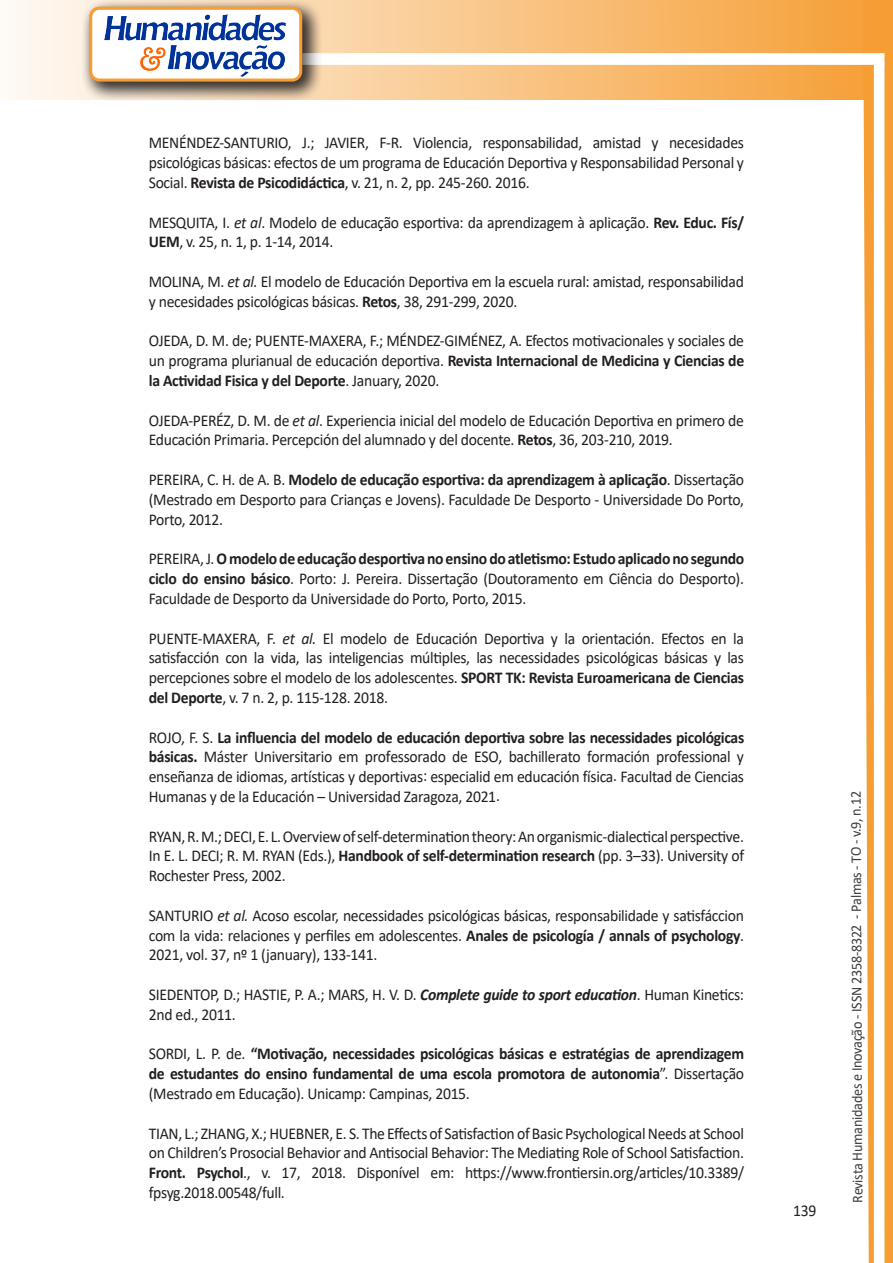
<style>
.page{position:relative;width:893px;height:1263px;background:#fff}
.page>*{position:absolute;margin:0;border:0;box-sizing:border-box;transform-origin:0 0}
.texto{font:16.5px/19.8px "Calibri";letter-spacing:-.02em;color:#231f20;text-align:justify;scale:.95 1}
.texto-2{font:700 16.5px/19.8px "Calibri";letter-spacing:-.02em;color:#231f20;text-align:justify;scale:.95 1}
.t1{font:15px "Calibri";letter-spacing:-.025em;color:#3e3e3f;scale:.95 1}
.s1{font-weight:700}
.s2{font-style:italic}
.s3{font-weight:700;font-style:italic}
.s4{font-weight:400}
</style>
<div class="page">
<svg style="left:5px;top:0;width:858px;height:100px;background:#f9c484"></svg>
<div style="left:302px;top:53px;width:582px;height:12px;background:#fff;border:2px solid #fff"></div>
<svg style="left:863px;top:0;width:30px;height:1263px"></svg>
<div style="left:81px;top:0;width:241px;height:102px;background:#231f20;opacity:.75"></div>
<div style="left:91px;top:8px;width:210px;height:72px;background:#fff;border-radius:9px"></div>
<img style="left:104px;top:14px;width:181px;height:62px">
<div style="left:89px;top:7px;width:213px;height:75px;border:3px solid #f69e34;border-radius:9px"></div>
<p class="texto" style="left:149px;top:133px;width:628px">MENÉNDEZ-SANTURIO, J.; JAVIER, F-R. Violencia, responsabilidad, amistad y necesidades psicológicas básicas: efectos de um programa de Educación Deportiva y Responsabilidad Personal y Social. <span class="s1">Revista de Psicodidáctica</span>, v. 21, n. 2, pp. 245-260. 2016.</p>
<p class="texto" style="left:149px;top:212px;width:628px">MESQUITA, I. <span class="s2">et al</span>. Modelo de educação esportiva: da aprendizagem à aplicação. <span class="s1">Rev. Educ. Fís/<br>UEM</span>, v. 25, n. 1, p. 1-14, 2014.</p>
<p class="texto" style="left:149px;top:271px;width:628px">MOLINA, M. <span class="s2">et al.</span> El modelo de Educación Deportiva em la escuela rural: amistad, responsabilidad y necesidades psicológicas básicas. <span class="s1">Retos</span>, 38, 291-299, 2020.</p>
<p class="texto" style="left:149px;top:331px;width:628px">OJEDA, D. M. de; PUENTE-MAXERA, F.; MÉNDEZ-GIMÉNEZ, A. Efectos motivacionales y sociales de un programa plurianual de educación deportiva. <span class="s1">Revista Internacional de Medicina y Ciencias de la Actividad Fisica y del Deporte</span>. January, 2020.</p>
<p class="texto" style="left:149px;top:410px;width:628px">OJEDA-PERÉZ, D. M. de <span class="s2">et al</span>. Experiencia inicial del modelo de Educación Deportiva en primero de<br>Educación Primaria. Percepción del alumnado y del docente. <span class="s1">Retos</span>, 36, 203-210, 2019.</p>
<p class="texto" style="left:149px;top:469px;width:628px">PEREIRA, C. H. de A. B. <span class="s1">Modelo de educação esportiva: da aprendizagem à aplicação</span>. Dissertação (Mestrado em Desporto para Crianças e Jovens). Faculdade De Desporto - Universidade Do Porto, Porto, 2012.</p>
<p class="texto" style="left:149px;top:548px;width:628px">PEREIRA, J. <span class="s1">O modelo de educação desportiva no ensino do atletismo: Estudo aplicado no segundo ciclo do ensino básico</span>. Porto: J. Pereira. Dissertação (Doutoramento em Ciência do Desporto).<br>Faculdade de Desporto da Universidade do Porto, Porto, 2015.</p>
<p class="texto" style="left:149px;top:628px;width:628px">PUENTE-MAXERA, F. <span class="s2">et al.</span> El modelo de Educación Deportiva y la orientación. Efectos en la satisfacción con la vida, las inteligencias múltiples, las necessidades psicológicas básicas y las percepciones sobre el modelo de los adolescentes. <span class="s1">SPORT TK: Revista Euroamericana de Ciencias del Deporte</span>, v. 7 n. 2, p. 115-128. 2018.</p>
<p class="texto" style="left:149px;top:727px;width:628px">ROJO, F. S. <span class="s1">La influencia del modelo de educación deportiva sobre las necessidades picológicas básicas.</span> Máster Universitario em professorado de ESO, bachillerato formación professional y enseñanza de idiomas, artísticas y deportivas: especialid em educación física. Facultad de Ciencias Humanas y de la Educación – Universidad Zaragoza, 2021.</p>
<p class="texto" style="left:149px;top:826px;width:628px">RYAN, R. M.; DECI, E. L. Overview of self-determination theory: An organismic-dialectical perspective.<br>In E. L. DECI; R. M. RYAN (Eds.), <span class="s1">Handbook of self-determination research</span> (pp. 3–33). University of Rochester Press, 2002.</p>
<p class="texto" style="left:149px;top:905px;width:628px">SANTURIO <span class="s2">et al.</span> Acoso escolar, necessidades psicológicas básicas, responsabilidade y satisfáccion com la vida: relaciones y perfiles em adolescentes. <span class="s1">Anales de psicología / annals of psychology</span>.<br>2021, vol. 37, nº 1 (january), 133-141.</p>
<p class="texto" style="left:149px;top:984px;width:628px">SIEDENTOP, D.; HASTIE, P. A.; MARS, H. V. D. <span class="s3">Complete guide to sport education</span>. Human Kinetics:<br>2nd ed., 2011.</p>
<p class="texto-2" style="left:149px;top:1044px;width:628px"><span class="s4">SORDI, L. P. de.</span> “Motivação, necessidades psicológicas básicas e estratégias de aprendizagem de estudantes do ensino fundamental de uma escola promotora de autonomia<span class="s4">”. Dissertação (Mestrado em Educação). Unicamp: Campinas, 2015.</span></p>
<p class="texto" style="left:149px;top:1123px;width:628px">TIAN, L.; ZHANG, X.; HUEBNER, E. S. The Effects of Satisfaction of Basic Psychological Needs at School on Children’s Prosocial Behavior and Antisocial Behavior: The Mediating Role of School Satisfaction.<br><span class="s1">Front. Psychol</span>., v. 17, 2018. Disponível em: https://www.frontiersin.org/articles/10.3389/ fpsyg.2018.00548/full.</p>
<p class="texto" style="left:793px;top:1200px;width:26px">139</p>
<p class="t1" style="left:846px;top:1203px;width:435px;rotate:-90deg">Revista Humanidades e Inovação - ISSN 2358-8322 - Palmas - TO - v.9, n.12</p>
</div>
